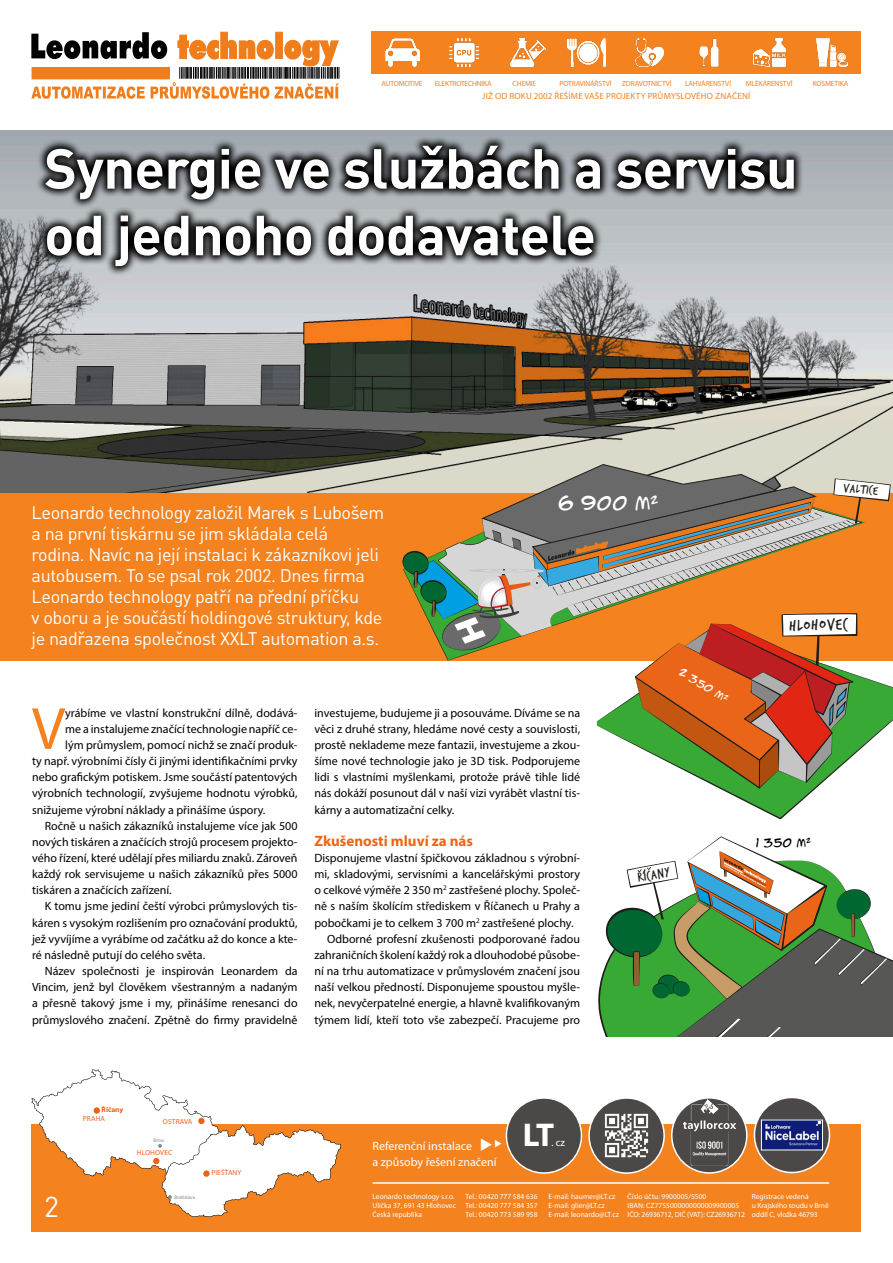
<style>
.page{position:relative;width:893px;height:1263px;background:#fff}
.page>*{position:absolute;margin:0;border:0;box-sizing:border-box;transform-origin:0 0}
.Text_-_prni_odstavec{font:60px "Myriad Pro";color:#f4821f}
.Nadpis_hlavní{font:700 55.5px "DIN Pro";letter-spacing:-.01em;color:#fff}
.t1{font:700 33px "Myriad Pro";color:#fff}
.t2{font:28.5px "DIN Pro";color:#fff}
.Perex{font:18px/21px "DIN Pro";letter-spacing:-.02em;color:#fff}
.t3{font:18px "ACME Secret Agent";color:#fff}
.t4{font:17.1px "Trash Hand";color:#1d1d1a}
.Nadpis{font:700 15px "Myriad Pro";color:#eb6617}
.t5{font:13.95px "Trash Hand";color:#1d1d1a}
.t6{font:12.75px "Trash Hand";color:#1d1d1a}
.Text_-_prni_odstavec-2{font:12px/16.2px "Myriad Pro";color:#000;text-align:justify}
.t7{font:12px/16.5px "Myriad Pro";color:#fff}
.t8{font:11.1px "ACME Secret Agent";color:#000}
.t9{font:10.5px "Myriad Pro";color:#fff}
.t10{font:10.2px "ACME Secret Agent";color:#fff}
.t11{font:9px "Myriad Pro";letter-spacing:.02em;color:#f4821f}
.t12{font:7.5px/9px "Myriad Pro";color:#fff}
.t13{font:7.5px "Myriad Pro";letter-spacing:-.02em;color:#f4821f}
.t14{font:900 7.35px "Myriad Pro";letter-spacing:.02em;color:#eb6217}
.t15{font:700 7.35px "Myriad Pro";color:#eb6217}
.t16{font:5.25px "Myriad Pro";color:#878786}
</style>
<div class="page">
<svg style="left:31px;top:32px;width:309px;height:67px"></svg>
<div style="left:372px;top:31px;width:489px;height:43px;background:#f4821f"></div>
<img style="left:385px;top:38px;width:34px;height:29px">
<img style="left:450px;top:38px;width:28px;height:29px">
<img style="left:510px;top:38px;width:36px;height:29px">
<img style="left:567px;top:38px;width:39px;height:29px">
<img style="left:817px;top:38px;width:30px;height:29px">
<img style="left:699px;top:38px;width:20px;height:29px">
<img style="left:753px;top:50px;width:17px;height:16px">
<img style="left:772px;top:39px;width:13px;height:27px">
<img style="left:635px;top:38px;width:28px;height:29px">
<div style="left:31px;top:1124px;width:830px;height:107px;background:#f4821f"></div>
<hr style="left:372px;top:1182px;width:457px;height:2px;background:#fff">
<svg style="left:31px;top:1069px;width:310px;height:148px"></svg>
<svg style="left:672px;top:1098px;width:75px;height:75px"></svg>
<div style="left:671px;top:1097px;width:76px;height:77px;border:2px solid #fff;border-radius:50%"></div>
<img style="left:683px;top:1100px;width:52px;height:65px">
<div style="left:754px;top:1097px;width:75px;height:75px;background:#4c4847;border-radius:50%"></div>
<div style="left:754px;top:1097px;width:76px;height:76px;border:2px solid #fff;border-radius:50%"></div>
<img style="left:763px;top:1122px;width:58px;height:26px">
<div style="left:761px;top:1120px;width:62px;height:30px;border:1px solid #fff"></div>
<div style="left:506px;top:1098px;width:75px;height:75px;background:#4c4847;border-radius:50%"></div>
<div style="left:506px;top:1097px;width:76px;height:77px;border:2px solid #fff;border-radius:50%"></div>
<div style="left:589px;top:1098px;width:75px;height:75px;background:#4c4847;border-radius:50%"></div>
<div style="left:588px;top:1097px;width:77px;height:77px;border:2px solid #fff;border-radius:50%"></div>
<img style="left:604px;top:1113px;width:45px;height:45px">
<img style="left:0;top:130px;width:893px;height:364px">
<svg style="left:36px;top:136px;width:767px;height:140px;background:#6d7173"></svg>
<div style="left:0;top:494px;width:893px;height:167px;background:#f4821f"></div>
<svg style="left:598px;top:929px;width:8px;height:107px"></svg>
<svg style="left:606px;top:836px;width:287px;height:200px"></svg>
<svg style="left:718px;top:686px;width:175px;height:133px"></svg>
<svg style="left:400px;top:464px;width:491px;height:324px"></svg>
<p class="t13" style="left:381px;top:79px;width:42px">AUTOMOTIVE</p>
<p class="t13" style="left:435px;top:79px;width:58px">ELEKTROTECHNIKA</p>
<p class="t13" style="left:513px;top:79px;width:25px">CHEMIE</p>
<p class="t13" style="left:559px;top:79px;width:54px">POTRAVINÁŘSTVÍ</p>
<p class="t13" style="left:622px;top:79px;width:51px">ZDRAVOTNICTVÍ</p>
<p class="t13" style="left:685px;top:79px;width:48px">LAHVÁRENSTVÍ</p>
<p class="t13" style="left:746px;top:79px;width:48px">MLÉKÁRENSTVÍ</p>
<p class="t13" style="left:813px;top:79px;width:37px">KOSMETIKA</p>
<p class="t11" style="left:482px;top:90px;width:270px">JIŽ OD ROKU 2002 ŘEŠÍME VAŠE PROJEKTY PRŮMYSLOVÉHO ZNAČENÍ</p>
<p class="Nadpis_hlavní" style="left:44px;top:131px;width:755px">Synergie ve službách a servisu</p>
<p class="Nadpis_hlavní" style="left:44px;top:197px;width:553px">od jednoho dodavatele</p>
<p class="Perex" style="left:32px;top:501px;width:354px">Leonardo technology založil Marek s Lubošem a na první tiskárnu se jim skládala celá rodina. Navíc na její instalaci k zákazníkovi jeli autobusem. To se psal rok 2002. Dnes firma Leonardo technology patří na přední příčku</p>
<p class="Perex" style="left:32px;top:606px;width:352px">v oboru a je součástí holdingové struktury, kde je nadřazena společnost XXLT automation a.s.</p>
<p class="t3" style="left:558px;top:490px;width:102px">6 900 m<sup>2</sup></p>
<p class="t10" style="left:684px;top:664px;width:57px;rotate:31deg">2 350 m<sup>2</sup></p>
<p class="Text_-_prni_odstavec" style="left:32px;top:692px;width:35px">V</p>
<p class="Text_-_prni_odstavec-2" style="left:65px;top:704px;width:234px">yrábíme ve vlastní konstrukční dílně, dodává-</p>
<p class="Text_-_prni_odstavec-2" style="left:65px;top:720px;width:234px">me a instalujeme značící technologie napříč ce-</p>
<p class="Text_-_prni_odstavec-2" style="left:65px;top:736px;width:234px">lým průmyslem, pomocí nichž se značí produk-</p>
<p class="Text_-_prni_odstavec-2" style="left:32px;top:753px;width:267px">ty např. výrobními čísly či jinými identifikačními prvky</p>
<p class="Text_-_prni_odstavec-2" style="left:32px;top:769px;width:267px">nebo grafickým potiskem. Jsme součástí patentových</p>
<p class="Text_-_prni_odstavec-2" style="left:32px;top:785px;width:267px">výrobních technologií, zvyšujeme hodnotu výrobků,</p>
<p class="Text_-_prni_odstavec-2" style="left:32px;top:801px;width:235px">snižujeme výrobní náklady a přinášíme úspory.</p>
<p class="Text_-_prni_odstavec-2" style="left:32px;top:817px;width:267px;text-indent:13px">Ročně u našich zákazníků instalujeme více jak 500 nových tiskáren a značících strojů procesem projekto&shy;vého řízení, které udělají přes miliardu znaků. Zároveň každý rok servisujeme u našich zákazníků přes 5000 tiskáren a značících zařízení.</p>
<p class="Text_-_prni_odstavec-2" style="left:32px;top:898px;width:267px;text-indent:13px">K tomu jsme jediní čeští výrobci průmyslových tis&shy;káren s vysokým rozlišením pro označování produktů, jež vyvíjíme a vyrábíme od začátku až do konce a kte&shy;ré následně putují do celého světa.</p>
<p class="Text_-_prni_odstavec-2" style="left:32px;top:963px;width:267px;text-indent:13px">Název společnosti je inspirován Leonardem da Vincim, jenž byl člověkem všestranným a nadaným a přesně takový jsme i my, přinášíme renesanci do průmyslového značení. Zpětně do firmy pravidelně</p>
<p class="Text_-_prni_odstavec-2" style="left:314px;top:704px;width:267px">investujeme, budujeme ji a posouváme. Díváme se na věci z druhé strany, hledáme nové cesty a souvislosti, prostě neklademe meze fantazii, investujeme a zkou&shy;šíme nové technologie jako je 3D tisk. Podporujeme lidi s vlastními myšlenkami, protože právě tihle lidé nás dokáží posunout dál v naší vizi vyrábět vlastní tis&shy;kárny a automatizační celky.</p>
<p class="Nadpis" style="left:314px;top:831px;width:160px">Zkušenosti mluví za nás</p>
<p class="Text_-_prni_odstavec-2" style="left:314px;top:850px;width:267px">Disponujeme vlastní špičkovou základnou s výrobní&shy;mi, skladovými, servisními a kancelářskými prostory o celkové výměře 2 350 m<sup>2</sup> zastřešené plochy. Společ&shy;ně s naším školícím střediskem v Říčanech u Prahy a pobočkami je to celkem 3 700 m<sup>2</sup> zastřešené plochy.</p>
<p class="Text_-_prni_odstavec-2" style="left:314px;top:930px;width:267px;text-indent:13px">Odborné profesní zkušenosti podporované řadou zahraničních školení každý rok a dlouhodobé působe&shy;ní na trhu automatizace v průmyslovém značení jsou naší velkou předností. Disponujeme spoustou myšle&shy;nek, nevyčerpatelné energie, a hlavně kvalifikovaným týmem lidí, kteří toto vše zabezpečí. Pracujeme pro</p>
<p class="t5" style="left:637px;top:871px;width:34px;rotate:-10deg">Rícany</p>
<p class="t6" style="left:844px;top:481px;width:36px;rotate:6deg">valtice</p>
<p class="t4" style="left:789px;top:617px;width:60px;rotate:-1deg">hlohovec</p>
<p class="t8" style="left:756px;top:834px;width:57px">1 350 m<sup>2</sup></p>
<p class="t15" style="left:102px;top:1105px;width:23px">Říčany</p>
<p class="t14" style="left:83px;top:1114px;width:24px">PRAHA</p>
<p class="t14" style="left:163px;top:1117px;width:31px">OSTRAVA</p>
<p class="t14" style="left:137px;top:1148px;width:37px">HLOHOVEC</p>
<p class="t16" style="left:154px;top:1137px;width:12px">Brno</p>
<p class="t14" style="left:211px;top:1168px;width:32px">PIEŠŤANY</p>
<p class="t7" style="left:372px;top:1137px;width:126px">Referenční instalace ◆ a způsoby řešení značení</p>
<h3 class="t1" style="left:523px;top:1113px;width:33px">LT</h3>
<p class="t9" style="left:551px;top:1136px;width:15px">. cz</p>
<h3 class="t2" style="left:44px;top:1187px;width:16px">2</h3>
<p class="t16" style="left:175px;top:1194px;width:22px">Bratislava</p>
<p class="t12" style="left:372px;top:1192px;width:85px">Leonardo technology s.r.o.<br>Ulička 37, 691 43 Hlohovec<br>Česká republika</p>
<p class="t12" style="left:466px;top:1192px;width:73px;text-align:justify">Tel.: 00420 777 584 636<br>Tel.: 00420 777 584 357<br>Tel.: 00420 773 589 958</p>
<p class="t12" style="left:549px;top:1192px;width:72px">E-mail: haumer@LT.cz<br>E-mail: glier@LT.cz<br>E-mail: leonardo@LT.cz</p>
<p class="t12" style="left:628px;top:1192px;width:119px">Číslo účtu: 9900005/5500<br>IBAN: CZ7755000000000009900005<br>IČO: 26936712, DIČ (VAT): CZ26936712</p>
<p class="t12" style="left:752px;top:1192px;width:78px">Registrace vedená<br>u Krajského soudu v Brně oddíl C, vložka 46793</p>
</div>
